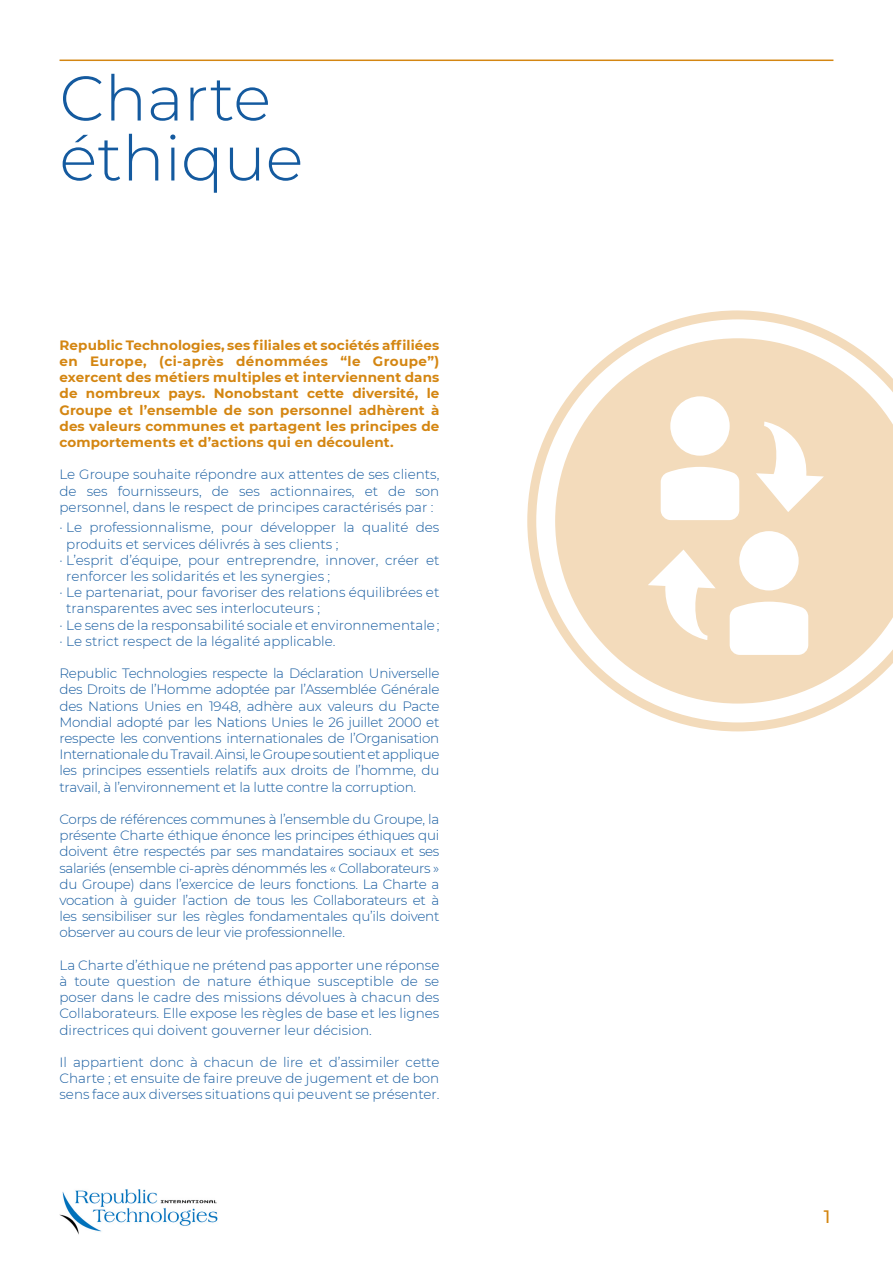
<style>
.page{position:relative;width:893px;height:1263px;background:#fff}
.page>*{position:absolute;margin:0;border:0;box-sizing:border-box;transform-origin:0 0}
.t1{font:300 63px/60px "Montserrat";color:#145a9f}
.t2{font:500 18px "Montserrat";color:#d48612}
.t3{font:300 13.5px/16.2px "Montserrat";color:#145a9f;text-align:justify}
.t4{font:700 13.5px/16.2px "Montserrat";letter-spacing:.01em;color:#d48612;text-align:justify}
</style>
<div class="page">
<img style="left:59px;top:1189px;width:159px;height:46px">
<hr style="left:60px;top:60px;width:773px;height:1px;background:#d48612">
<svg style="left:527px;top:310px;width:316px;height:421px"></svg>
<svg style="left:555px;top:338px;width:338px;height:365px;fill:#f3dbbb"></svg>
<div style="left:670px;top:396px;width:60px;height:60px;background:#fff;border-radius:50%"></div>
<svg style="left:661px;top:467px;width:78px;height:53px"></svg>
<div style="left:739px;top:531px;width:60px;height:59px;background:#fff;border-radius:50%"></div>
<svg style="left:730px;top:602px;width:78px;height:53px"></svg>
<svg style="left:756px;top:422px;width:68px;height:90px"></svg>
<svg style="left:648px;top:549px;width:68px;height:91px"></svg>
<h1 class="t1" style="left:60px;top:66px;width:245px">Charte éthique</h1>
<p class="t4" style="left:60px;top:336px;width:381px">Republic Technologies, ses filiales et sociétés affiliées en Europe, (ci-après dénommées “le Groupe”) exercent des métiers multiples et interviennent dans de nombreux pays. Nonobstant cette diversité, le Groupe et l’ensemble de son personnel adhèrent à des valeurs communes et partagent les principes de comportements et d’actions qui en découlent.</p>
<p class="t3" style="left:60px;top:466px;width:381px">Le Groupe souhaite répondre aux attentes de ses clients, de ses fournisseurs, de ses actionnaires, et de son personnel, dans le respect de principes caractérisés par :</p>
<p class="t3" style="left:60px;top:519px;width:381px">· Le professionnalisme, pour développer la qualité des</p>
<p class="t3" style="left:66px;top:535px;width:274px">produits et services délivrés à ses clients ;</p>
<p class="t3" style="left:60px;top:551px;width:381px">· L’esprit d’équipe, pour entreprendre, innover, créer et</p>
<p class="t3" style="left:66px;top:568px;width:266px">renforcer les solidarités et les synergies ;</p>
<p class="t3" style="left:60px;top:584px;width:381px">· Le partenariat, pour favoriser des relations équilibrées et</p>
<p class="t3" style="left:66px;top:600px;width:255px">transparentes avec ses interlocuteurs ;</p>
<p class="t3" style="left:60px;top:616px;width:381px">· Le sens de la responsabilité sociale et environnementale ;</p>
<p class="t3" style="left:60px;top:632px;width:277px">· Le strict respect de la légalité applicable.</p>
<p class="t3" style="left:60px;top:665px;width:381px">Republic Technologies respecte la Déclaration Universelle des Droits de l’Homme adoptée par l’Assemblée Générale des Nations Unies en 1948, adhère aux valeurs du Pacte Mondial adopté par les Nations Unies le 26 juillet 2000 et respecte les conventions internationales de l’Organisation Internationale du Travail. Ainsi, le Groupe soutient et applique les principes essentiels relatifs aux droits de l’homme, du travail, à l’environnement et la lutte contre la corruption.</p>
<p class="t3" style="left:60px;top:811px;width:381px">Corps de références communes à l’ensemble du Groupe, la présente Charte éthique énonce les principes éthiques qui doivent être respectés par ses mandataires sociaux et ses salariés (ensemble ci-après dénommés les « Collaborateurs » du Groupe) dans l’exercice de leurs fonctions. La Charte a vocation à guider l’action de tous les Collaborateurs et à les sensibiliser sur les règles fondamentales qu’ils doivent observer au cours de leur vie professionnelle.</p>
<p class="t3" style="left:60px;top:956px;width:381px">La Charte d’éthique ne prétend pas apporter une réponse à toute question de nature éthique susceptible de se poser dans le cadre des missions dévolues à chacun des Collaborateurs. Elle expose les règles de base et les lignes directrices qui doivent gouverner leur décision.</p>
<p class="t3" style="left:60px;top:1054px;width:381px">Il appartient donc à chacun de lire et d’assimiler cette Charte ; et ensuite de faire preuve de jugement et de bon sens face aux diverses situations qui peuvent se présenter.</p>
<h2 class="t2" style="left:824px;top:1203px;width:8px">1</h2>
</div>
